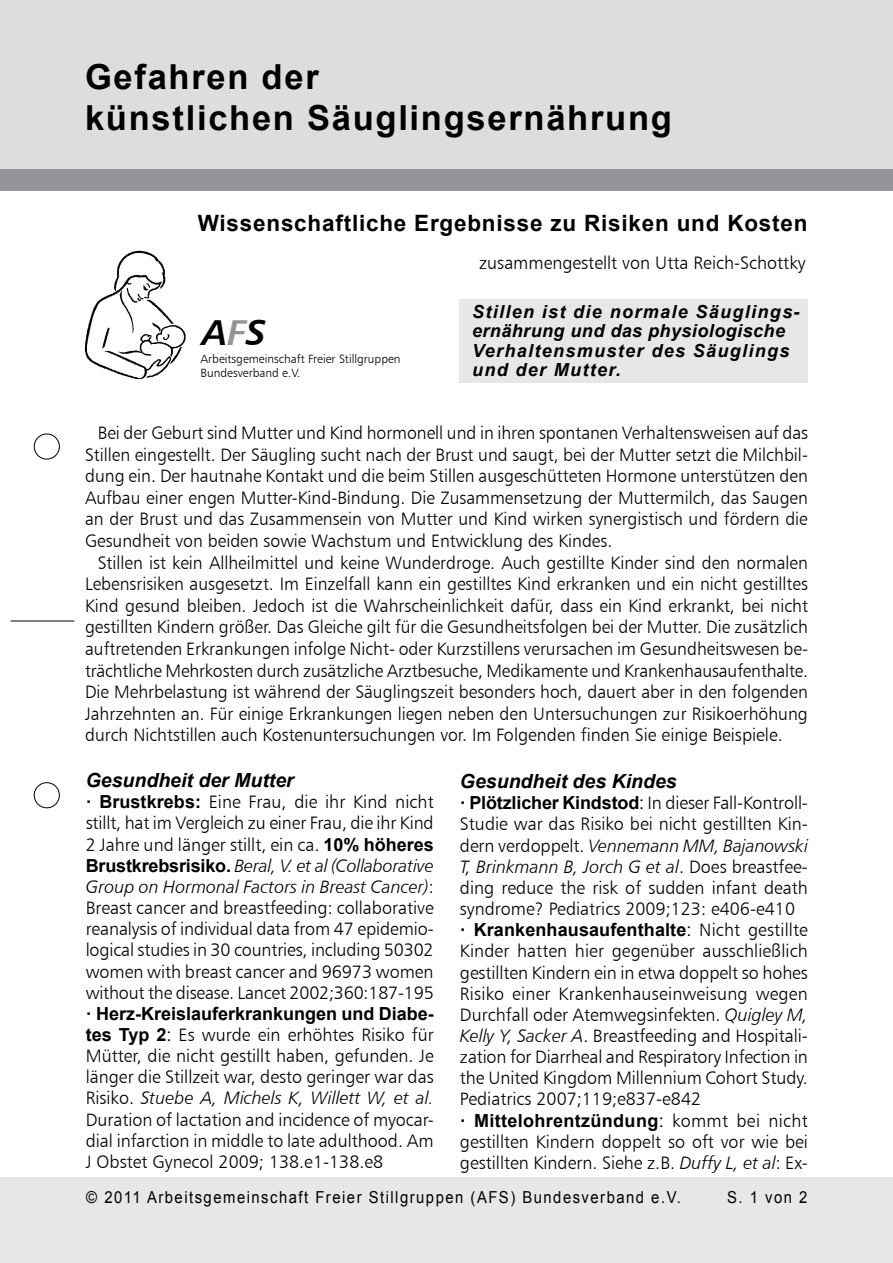
<style>
.page{position:relative;width:893px;height:1263px;background:#fff}
.page>*{position:absolute;margin:0;border:0;box-sizing:border-box;transform-origin:0 0}
.t1{font:36px "Humanist 777 BT Bold Italic B";color:#000}
.t2{font:700 34.5px/41.4px "Arial";letter-spacing:.05em;color:#000}
.t3{font:700 22.5px "Arial";letter-spacing:.035em;color:#000}
.t4{font:italic 700 19.5px "Arial";color:#000}
.t5{font:18px/21.1px "Humanist 777 BT Light B";color:#000;text-align:justify}
.t6{font:18px/21.1px "Humanist 777 BT Light Italic B";color:#000}
.t7{font:700 18px "Arial";letter-spacing:.005em;color:#000}
.t8{font:italic 700 18px/19.5px "Arial";letter-spacing:.075em;color:#000}
.t9{font:16.5px "Arial";letter-spacing:.1em;color:#000;scale:.9 1}
.t10{font:12px/14.4px "Humanist 777 BT Light B";color:#000}
.s1{color:#939598}
.s2{font-family:"Arial";font-weight:700}
.s3{font-family:"Humanist 777 BT Light B"}
.s4{font-family:"Arial"}
.s5{font-weight:400}
.s6{font-family:"Humanist 777 BT Light B";font-weight:400}
.s7{font-family:"Humanist 777 BT Light Italic B"}
</style>
<div class="page">
<div style="left:0;top:1178px;width:893px;height:85px;background:#e6e7e8"></div>
<hr style="left:11px;top:621px;width:63px;height:1px;background:#000">
<div style="left:34px;top:434px;width:26px;height:25px;border:1px solid #000;border-radius:50%"></div>
<div style="left:34px;top:782px;width:26px;height:26px;border:1px solid #000;border-radius:50%"></div>
<div style="left:0;top:0;width:893px;height:173px;background:#dcddde"></div>
<div style="left:0;top:169px;width:893px;height:22px;background:#939598"></div>
<img style="left:85px;top:251px;width:100px;height:128px">
<div style="left:460px;top:299px;width:348px;height:84px;background:#e6e7e8"></div>
<h2 class="t2" style="left:85px;top:57px;width:588px">Gefahren der<br>künstlichen Säuglingsernährung</h2>
<p class="t3" style="left:198px;top:208px;width:611px">Wissenschaftliche Ergebnisse zu Risiken und Kosten</p>
<h1 class="t1" style="left:202px;top:310px;width:66px">A<span class="s1">F</span>S</h1>
<p class="t10" style="left:201px;top:351px;width:202px">Arbeitsgemeinschaft Freier Stillgruppen<br>Bundesverband e.V.</p>
<p class="t5" style="left:479px;top:252px;width:328px">zusammengestellt von Utta Reich-Schottky</p>
<p class="t8" style="left:472px;top:302px;width:329px">Stillen ist die normale Säuglings&shy;ernährung und das physiologische<br>Verhaltensmuster des Säuglings und der Mutter.</p>
<p class="t5" style="left:85px;top:422px;width:725px;line-height:21.6px;text-indent:13px">Bei der Geburt sind Mutter und Kind hormonell und in ihren spontanen Verhaltensweisen auf das Stillen eingestellt. Der Säugling sucht nach der Brust und saugt, bei der Mutter setzt die Milchbil&shy;dung ein. Der hautnahe Kontakt und die beim Stillen ausgeschütteten Hormone unterstützen den Aufbau einer engen Mutter-Kind-Bindung. Die Zusammensetzung der Muttermilch, das Saugen an der Brust und das Zusammensein von Mutter und Kind wirken synergistisch und fördern die Gesundheit von beiden sowie Wachstum und Entwicklung des Kindes.</p>
<p class="t5" style="left:85px;top:551px;width:725px;line-height:21.6px;text-indent:13px">Stillen ist kein Allheilmittel und keine Wunderdroge. Auch gestillte Kinder sind den normalen Lebensrisiken ausgesetzt. Im Einzelfall kann ein gestilltes Kind erkranken und ein nicht gestilltes Kind gesund bleiben. Jedoch ist die Wahrscheinlichkeit dafür, dass ein Kind erkrankt, bei nicht gestillten Kindern größer. Das Gleiche gilt für die Gesundheitsfolgen bei der Mutter. Die zusätzlich auftretenden Erkrankungen infolge Nicht- oder Kurzstillens verursachen im Gesundheitswesen be&shy;trächtliche Mehrkosten durch zusätzliche Arztbesuche, Medikamente und Krankenhausaufenthalte.<br>Die Mehrbelastung ist während der Säuglingszeit besonders hoch, dauert aber in den folgenden Jahrzehnten an. Für einige Erkrankungen liegen neben den Untersuchungen zur Risikoerhöhung durch Nichtstillen auch Kostenuntersuchungen vor. Im Folgenden finden Sie einige Beispiele.</p>
<p class="t4" style="left:86px;top:767px;width:210px">Gesundheit der Mutter</p>
<p class="t5" style="left:86px;top:791px;width:350px"><span class="s2">· Brustkrebs:</span> Eine Frau, die ihr Kind nicht stillt, hat im Vergleich zu einer Frau, die ihr Kind 2 Jahre und länger stillt, ein ca. <span class="s2">10% höheres</span></p>
<p class="t6" style="left:86px;top:855px;width:350px"><span class="s2">Brustkrebsrisiko.</span> Beral, V. et al (Collaborative<br>Group on Hormonal Factors in Breast Cancer)<span class="s3">:</span></p>
<p class="t5" style="left:86px;top:897px;width:350px">Breast cancer and breastfeeding: collaborative reanalysis of individual data from 47 epidemio&shy;logical studies in 30 countries, including 50302 women with breast cancer and 96973 women without the disease. Lancet 2002;360:187-195</p>
<p class="t7" style="left:86px;top:1001px;width:349px">· Herz-Kreislauferkrankungen und Diabe-</p>
<p class="t5" style="left:86px;top:1024px;width:349px"><span class="s2">tes Typ 2</span><span class="s4">:</span> Es wurde ein erhöhtes Risiko für Mütter, die nicht gestillt haben, gefunden. Je länger die Stillzeit war, desto geringer war das</p>
<p class="t6" style="left:86px;top:1087px;width:349px"><span class="s3">Risiko.</span> Stuebe A, Michels K, Willett W, et al.</p>
<p class="t5" style="left:86px;top:1108px;width:349px">Duration of lactation and incidence of myocar&shy;dial infarction in middle to late adulthood. Am J Obstet Gynecol 2009; 138.e1-138.e8</p>
<p class="t4" style="left:460px;top:768px;width:218px">Gesundheit des Kindes</p>
<p class="t5" style="left:460px;top:792px;width:350px"><span class="s2">· Plötzlicher Kindstod</span><span class="s4">:</span> In dieser Fall-Kontroll-<br>Studie war das Risiko bei nicht gestillten Kin-</p>
<p class="t6" style="left:460px;top:834px;width:350px"><span class="s3">dern verdoppelt.</span> Vennemann MM, Bajanowski<br>T, Brinkmann B, Jorch G et al<span class="s3">. Does breastfee-</span></p>
<p class="t5" style="left:460px;top:877px;width:350px">ding reduce the risk of sudden infant death syndrome? Pediatrics 2009;123: e406-e410</p>
<p class="t7" style="left:460px;top:918px;width:350px">· Krankenhausaufenthalte<span class="s5">:</span> <span class="s6">Nicht gestillte</span></p>
<p class="t5" style="left:460px;top:940px;width:350px">Kinder hatten hier gegenüber ausschließlich gestillten Kindern ein in etwa doppelt so hohes Risiko einer Krankenhauseinweisung wegen Durchfall oder Atemwegsinfekten. <span class="s7">Quigley M, Kelly Y, Sacker A</span>. Breastfeeding and Hospitali&shy;zation for Diarrheal and Respiratory Infection in the United Kingdom Millennium Cohort Study.<br>Pediatrics 2007;119;e837-e842</p>
<p class="t7" style="left:460px;top:1108px;width:349px">· Mittelohrentzündung<span class="s5">:</span> <span class="s6">kommt bei nicht</span></p>
<p class="t5" style="left:460px;top:1130px;width:350px">gestillten Kindern doppelt so oft vor wie bei gestillten Kindern. Siehe z.B. <span class="s7">Duffy L, et al</span>: Ex-</p>
<p class="t9" style="left:86px;top:1186px;width:662px">© 2011 Arbeitsgemeinschaft Freier Stillgruppen (AFS) Bundesverband e.V.</p>
<p class="t9" style="left:727px;top:1186px;width:91px">S. 1 von 2</p>
</div>
